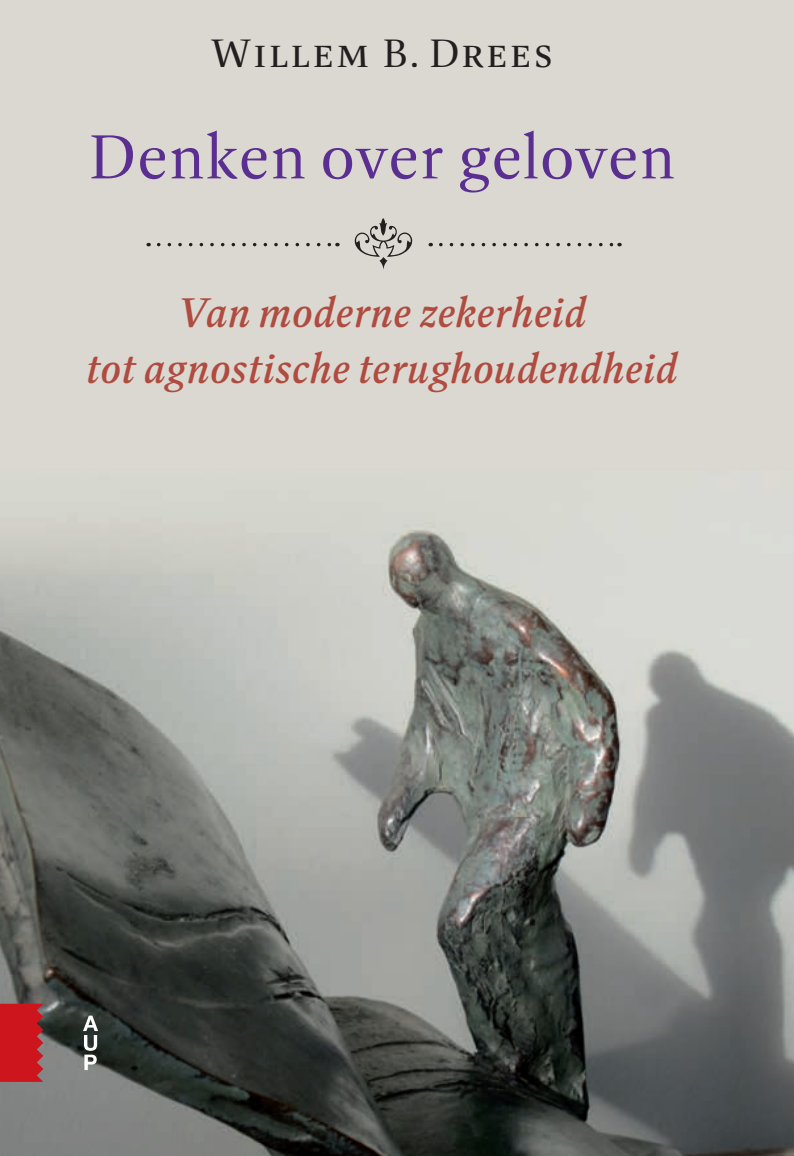
<style>
.page{position:relative;width:794px;height:1156px;background:#fff}
.page>*{position:absolute;margin:0;border:0;box-sizing:border-box;transform-origin:0 0}
.t1{font:63px "Dashiell Bright";letter-spacing:.015em;color:#5b2e91}
.t2{font:italic 500 42px/56px "Dashiell Bright";letter-spacing:.02em;color:#b04b40;text-align:center}
.t3{font:40.25px "Dashiell Bright";letter-spacing:.045em;color:#231f20}
</style>
<div class="page">
<img style="left:0;top:0;width:794px;height:1156px">
<svg style="left:159px;top:243px;width:179px;height:3px"></svg>
<svg style="left:441px;top:243px;width:179px;height:3px"></svg>
<svg style="left:0;top:1004px;width:43px;height:78px;background:#c61b23"></svg>
<svg style="left:83px;top:1015px;width:15px;height:55px"></svg>
<div style="left:350px;top:208px;width:66px;height:66px;background:#dad8d0"></div>
<p class="t3" style="left:211px;top:30px;width:344px">Willem B. Drees</p>
<h1 class="t1" style="left:89px;top:120px;width:588px">Denken over geloven</h1>
<p class="t2" style="left:86px;top:285px;width:593px">Van moderne zekerheid<br>tot agnostische terughoudendheid</p>
</div>
